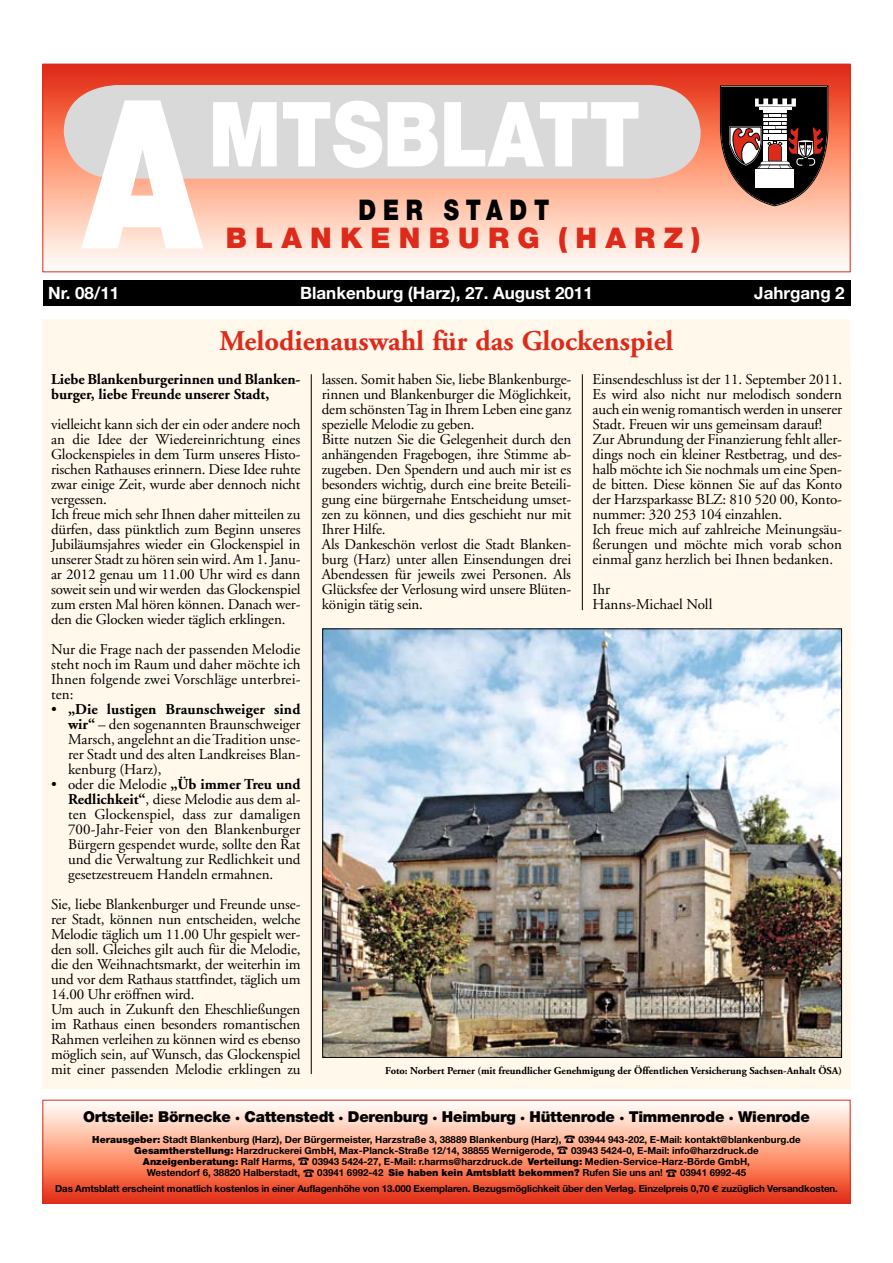
<style>
.page{position:relative;width:893px;height:1263px;background:#fff}
.page>*{position:absolute;margin:0;border:0;box-sizing:border-box;transform-origin:0 0}
.t1{font:900 207.3px "Helvetica Neue";color:#fff;scale:.8 1}
.t2{font:900 90px "Helvetica Neue";color:#fff;scale:.85 1}
.t3{font:700 28.5px "Adobe Garamond";color:#dd2a1b}
.t4{font:900 28.5px "Helvetica Neue";letter-spacing:.29em;color:#dd2a1b}
.t5{font:900 28.5px "Helvetica Neue";letter-spacing:.3em;color:#000;scale:.8 1}
.t6{font:700 16.95px "Helvetica Neue";color:#fff}
.t7{font:15px/15px "Adobe Garamond";letter-spacing:-.01em;color:#000}
.t8{font:900 15px "Helvetica Neue";letter-spacing:-.015em;color:#000}
.t9{font:700 15px/15px "Adobe Garamond";color:#000}
.t10{font:700 10.5px "Adobe Garamond";color:#000}
.t11{font:700 9.75px/11.2px "Helvetica Neue";color:#000;text-align:center}
.s1{font-weight:700}
.s2{font-weight:900}
.s3{font-family:"Euro Sans"}
</style>
<div class="page">
<svg style="left:45px;top:66px;width:803px;height:200px;background:#f9b29d"></svg>
<div style="left:43px;top:64px;width:807px;height:208px;border:1px solid #dd2a1b"></div>
<div style="left:43px;top:1100px;width:807px;height:103px;background:linear-gradient(to bottom,#fffffb,#ed330c)"></div>
<div style="left:43px;top:1100px;width:807px;height:103px;border:1px solid #dd2a1b"></div>
<div style="left:43px;top:281px;width:807px;height:25px;background:#000"></div>
<div style="left:64px;top:85px;width:637px;height:94px;background:#d9d9da"></div>
<svg style="left:720px;top:86px;width:108px;height:120px"></svg>
<div style="left:43px;top:364px;width:807px;height:724px;background:#fff8eb"></div>
<div style="left:43px;top:319px;width:807px;height:47px;background:#fff8eb"></div>
<img style="left:324px;top:630px;width:516px;height:426px">
<hr style="left:311px;top:374px;width:1px;height:700px;background:#000">
<hr style="left:582px;top:374px;width:1px;height:236px;background:#000">
<h1 class="t1" style="left:82px;top:51px;width:151px">A</h1>
<h2 class="t2" style="left:209px;top:81px;width:509px">MTSBLATT</h2>
<h3 class="t5" style="left:358px;top:193px;width:240px">DER STADT</h3>
<h3 class="t4" style="left:226px;top:221px;width:476px">BLANKENBURG (HARZ)</h3>
<p class="t6" style="left:48px;top:282px;width:73px">Nr. 08/11</p>
<p class="t6" style="left:300px;top:282px;width:294px">Blankenburg (Harz), 27. August 2011</p>
<p class="t6" style="left:754px;top:282px;width:92px">Jahrgang 2</p>
<h3 class="t3" style="left:219px;top:326px;width:456px">Melodienauswahl für das Glockenspiel</h3>
<p class="t9" style="left:51px;top:372px;width:251px">Liebe Blankenburgerinnen und Blanken&shy;burger, liebe Freunde unserer Stadt,</p>
<p class="t7" style="left:51px;top:417px;width:251px">vielleicht kann sich der ein oder andere noch an die Idee der Wiedereinrichtung eines Glockenspieles in dem Turm unseres Histo&shy;rischen Rathauses erinnern. Diese Idee ruhte zwar einige Zeit, wurde aber dennoch nicht vergessen.<br>Ich freue mich sehr Ihnen daher mitteilen zu dürfen, dass pünktlich zum Beginn unseres Jubiläumsjahres wieder ein Glockenspiel in unserer Stadt zu hören sein wird. Am 1. Janu&shy;ar 2012 genau um 11.00 Uhr wird es dann soweit sein und wir werden das Glockenspiel zum ersten Mal hören können. Danach wer&shy;den die Glocken wieder täglich erklingen.</p>
<p class="t7" style="left:51px;top:642px;width:251px;text-align:justify">Nur die Frage nach der passenden Melodie steht noch im Raum und daher möchte ich Ihnen folgende zwei Vorschläge unterbrei&shy;ten:</p>
<p class="t7" style="left:68px;top:702px;width:234px;text-align:justify;text-indent:-17px">• <span class="s1">„Die lustigen Braunschweiger sind wir“</span> – den sogenannten Braunschweiger Marsch, angelehnt an die Tradition unse&shy;rer Stadt und des alten Landkreises Blan&shy;kenburg (Harz),</p>
<p class="t7" style="left:68px;top:777px;width:234px;text-align:justify;text-indent:-17px">• oder die Melodie <span class="s1">„Üb immer Treu und Redlichkeit“</span>, diese Melodie aus dem al&shy;ten Glockenspiel, dass zur damaligen 700-Jahr-Feier von den Blankenburger Bürgern gespendet wurde, sollte den Rat und die Verwaltung zur Redlichkeit und gesetzestreuem Handeln ermahnen.</p>
<p class="t7" style="left:51px;top:897px;width:251px">Sie, liebe Blankenburger und Freunde unse&shy;rer Stadt, können nun entscheiden, welche Melodie täglich um 11.00 Uhr gespielt wer&shy;den soll. Gleiches gilt auch für die Melodie, die den Weihnachtsmarkt, der weiterhin im und vor dem Rathaus stattfindet, täglich um 14.00 Uhr eröffnen wird.<br>Um auch in Zukunft den Eheschließungen im Rathaus einen besonders romantischen Rahmen verleihen zu können wird es ebenso möglich sein, auf Wunsch, das Glockenspiel mit einer passenden Melodie erklingen zu</p>
<p class="t7" style="left:322px;top:372px;width:251px">lassen. Somit haben Sie, liebe Blankenburge&shy;rinnen und Blankenburger die Möglichkeit, dem schönsten Tag in Ihrem Leben eine ganz spezielle Melodie zu geben.<br>Bitte nutzen Sie die Gelegenheit durch den anhängenden Fragebogen, ihre Stimme ab&shy;zugeben. Den Spendern und auch mir ist es besonders wichtig, durch eine breite Beteili&shy;gung eine bürgernahe Entscheidung umset&shy;zen zu können, und dies geschieht nur mit Ihrer Hilfe.<br>Als Dankeschön verlost die Stadt Blanken&shy;burg (Harz) unter allen Einsendungen drei Abendessen für jeweils zwei Personen. Als Glücksfee der Verlosung wird unsere Blüten&shy;königin tätig sein.</p>
<p class="t7" style="left:593px;top:372px;width:251px">Einsendeschluss ist der 11. September 2011.<br>Es wird also nicht nur melodisch sondern auch ein wenig romantisch werden in unserer Stadt. Freuen wir uns gemeinsam darauf!<br>Zur Abrundung der Finanzierung fehlt aller&shy;dings noch ein kleiner Restbetrag, und des&shy;halb möchte ich Sie nochmals um eine Spen&shy;de bitten. Diese können Sie auf das Konto der Harzsparkasse BLZ: 810 520 00, Konto&shy;nummer: 320 253 104 einzahlen.<br>Ich freue mich auf zahlreiche Meinungsäu&shy;ßerungen und möchte mich vorab schon einmal ganz herzlich bei Ihnen bedanken.</p>
<p class="t7" style="left:593px;top:582px;width:121px">Ihr<br>Hanns-Michael Noll</p>
<p class="t10" style="left:385px;top:1065px;width:458px">Foto: Norbert Perner (mit freundlicher Genehmigung der Öffentlichen Versicherung Sachsen-Anhalt ÖSA)</p>
<p class="t8" style="left:83px;top:1107px;width:728px">Ortsteile: Börnecke · Cattenstedt · Derenburg · Heimburg · Hüttenrode · Timmenrode · Wienrode</p>
<p class="t11" style="left:92px;top:1133px;width:710px"><span class="s2">Herausgeber:</span> Stadt Blankenburg (Harz), Der Bürgermeister, Harzstraße 3, 38889 Blankenburg (Harz), ☎ 03944 943-202, E-Mail: kontakt@blankenburg.de <span class="s2">Gesamtherstellung:</span> Harzdruckerei GmbH, Max-Planck-Straße 12/14, 38855 Wernigerode, ☎ 03943 5424-0, E-Mail: info@harzdruck.de <span class="s2">Anzeigenberatung:</span> Ralf Harms, ☎ 03943 5424-27, E-Mail: r.harms@harzdruck.de <span class="s2">Verteilung:</span> Medien-Service-Harz-Börde GmbH,<br>Westendorf 6, 38820 Halberstadt, ☎ 03941 6992-42 <span class="s2">Sie haben kein Amtsblatt bekommen?</span> Rufen Sie uns an! ☎ 03941 6992-45</p>
<p class="t11" style="left:55px;top:1182px;width:784px">Das Amtsblatt erscheint monatlich kostenlos in einer Auflagenhöhe von 13.000 Exemplaren. Bezugsmöglichkeit über den Verlag. Einzelpreis 0,70 <span class="s3">D</span> zuzüglich Versandkosten.</p>
</div>
